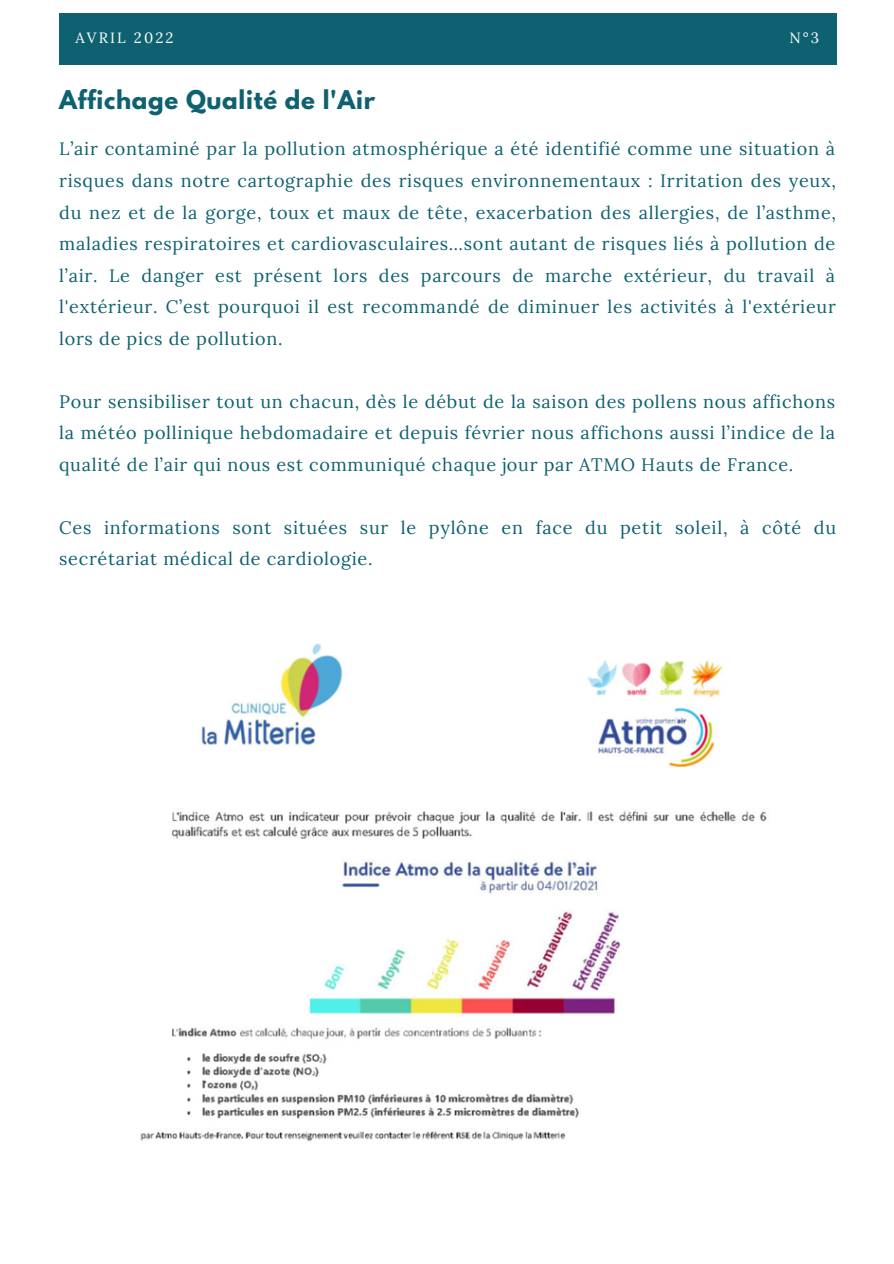
<style>
.page{position:relative;width:894px;height:1264px;background:#fff}
.page>*{position:absolute;margin:0;border:0;box-sizing:border-box;transform-origin:0 0}
.t1{font:700 22.95px "League Spartan";letter-spacing:.03em;color:#0e6171}
.t2{font:18px/31.5px "Lora";letter-spacing:.04em;color:#0e6171;text-align:justify}
.t3{font:14.85px "Lora";letter-spacing:.14em;color:#fff}
</style>
<div class="page">
<div style="left:59px;top:14px;width:777px;height:51px;background:#0e6171"></div>
<img style="left:140px;top:643px;width:627px;height:499px">
<p class="t3" style="left:75px;top:28px;width:99px">AVRIL 2022</p>
<p class="t3" style="left:789px;top:28px;width:31px">N°3</p>
<p class="t1" style="left:59px;top:88px;width:317px">Affichage Qualité de l'Air</p>
<p class="t2" style="left:59px;top:133px;width:778px">L’air contaminé par la pollution atmosphérique a été identifié comme une situation à risques dans notre cartographie des risques environnementaux : Irritation des yeux, du nez et de la gorge, toux et maux de tête, exacerbation des allergies, de l’asthme, maladies respiratoires et cardiovasculaires…sont autant de risques liés à pollution de l’air. Le danger est présent lors des parcours de marche extérieur, du travail à l'extérieur. C’est pourquoi il est recommandé de diminuer les activités à l'extérieur lors de pics de pollution.</p>
<p class="t2" style="left:59px;top:385px;width:777px">Pour sensibiliser tout un chacun, dès le début de la saison des pollens nous affichons la météo pollinique hebdomadaire et depuis février nous affichons aussi l’indice de la qualité de l’air qui nous est communiqué chaque jour par ATMO Hauts de France.</p>
<p class="t2" style="left:59px;top:511px;width:778px">Ces informations sont situées sur le pylône en face du petit soleil, à côté du secrétariat médical de cardiologie.</p>
</div>
